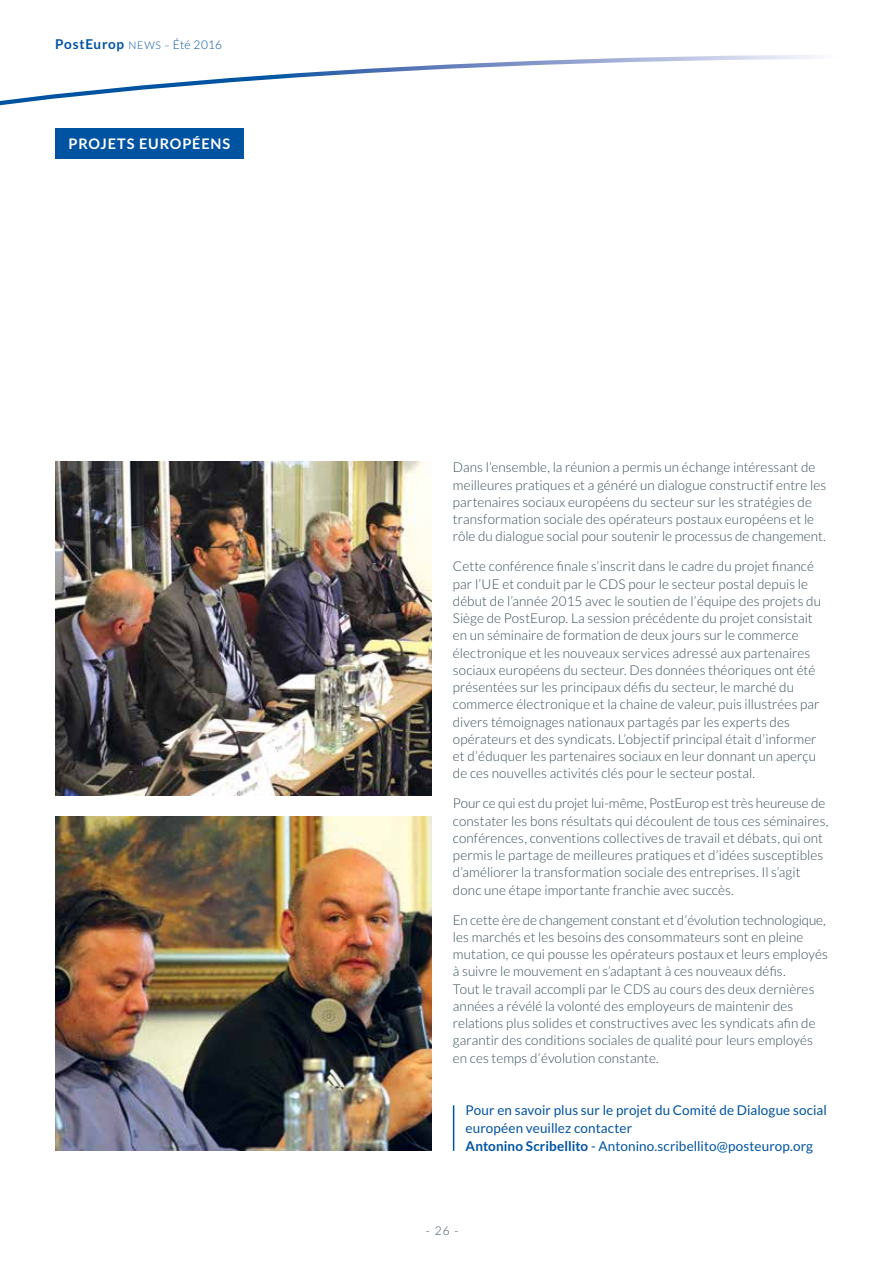
<style>
.page{position:relative;width:893px;height:1263px;background:#fff}
.page>*{position:absolute;margin:0;border:0;box-sizing:border-box;transform-origin:0 0}
.t1{font:700 14.55px "Lato";letter-spacing:.055em;color:#fff}
.t2{font:300 13.5px/17.2px "Lato";letter-spacing:.005em;color:#384f5a}
.t3{font:13.5px/18px "Lato";letter-spacing:.005em;color:#0053a1}
.t4{font:700 13.5px "Lato";letter-spacing:.05em;color:#0053a1}
.t5{font:300 12px "Lato";color:#384f5a}
.s1{font-weight:300;font-size:10.5px}
.s2{font-weight:300;font-size:12px}
.s3{font-weight:700}
</style>
<div class="page">
<svg style="left:0;top:55px;width:816px;height:51px"></svg>
<div style="left:55px;top:128px;width:189px;height:30px;background:#0053a1"></div>
<img style="left:55px;top:461px;width:377px;height:334px">
<img style="left:55px;top:817px;width:377px;height:334px">
<hr style="left:453px;top:1105px;width:1px;height:46px;background:#0053a1">
<p class="t4" style="left:55px;top:37px;width:168px">PostEurop <span class="s1">NEWS –</span> <span class="s2">été 2016</span></p>
<p class="t1" style="left:69px;top:135px;width:163px">PROJETS EUROPÉENS</p>
<p class="t2" style="left:453px;top:459px;width:375px">Dans l’ensemble, la réunion a permis un échange intéressant de meilleures pratiques et a généré un dialogue constructif entre les partenaires sociaux européens du secteur sur les stratégies de transformation sociale des opérateurs postaux européens et le rôle du dialogue social pour soutenir le processus de changement.</p>
<p class="t2" style="left:453px;top:558px;width:370px">Cette conférence finale s’inscrit dans le cadre du projet financé par l’UE et conduit par le CDS pour le secteur postal depuis le début de l’année 2015 avec le soutien de l’équipe des projets du Siège de PostEurop. La session précédente du projet consistait en un séminaire de formation de deux jours sur le commerce électronique et les nouveaux services adressé aux partenaires sociaux européens du secteur. Des données théoriques ont été présentées sur les principaux défis du secteur, le marché du commerce électronique et la chaine de valeur, puis illustrées par divers témoignages nationaux partagés par les experts des opérateurs et des syndicats. L’objectif principal était d’informer et d’éduquer les partenaires sociaux en leur donnant un aperçu de ces nouvelles activités clés pour le secteur postal.</p>
<p class="t2" style="left:453px;top:795px;width:377px">Pour ce qui est du projet lui-même, PostEurop est très heureuse de constater les bons résultats qui découlent de tous ces séminaires, conférences, conventions collectives de travail et débats, qui ont permis le partage de meilleures pratiques et d’idées susceptibles d’améliorer la transformation sociale des entreprises. Il s’agit donc une étape importante franchie avec succès.</p>
<p class="t2" style="left:453px;top:911px;width:377px">En cette ère de changement constant et d’évolution technologique, les marchés et les besoins des consommateurs sont en pleine mutation, ce qui pousse les opérateurs postaux et leurs employés à suivre le mouvement en s’adaptant à ces nouveaux défis.<br>Tout le travail accompli par le CDS au cours des deux dernières années a révélé la volonté des employeurs de maintenir des relations plus solides et constructives avec les syndicats afin de garantir des conditions sociales de qualité pour leurs employés en ces temps d’évolution constante.</p>
<p class="t3" style="left:466px;top:1101px;width:363px">Pour en savoir plus sur le projet du Comité de Dialogue social européen veuillez contacter<br><span class="s3">Antonino Scribellito</span> - Antonino.scribellito@posteurop.org</p>
<p class="t5" style="left:426px;top:1224px;width:34px">- 26 -</p>
</div>
